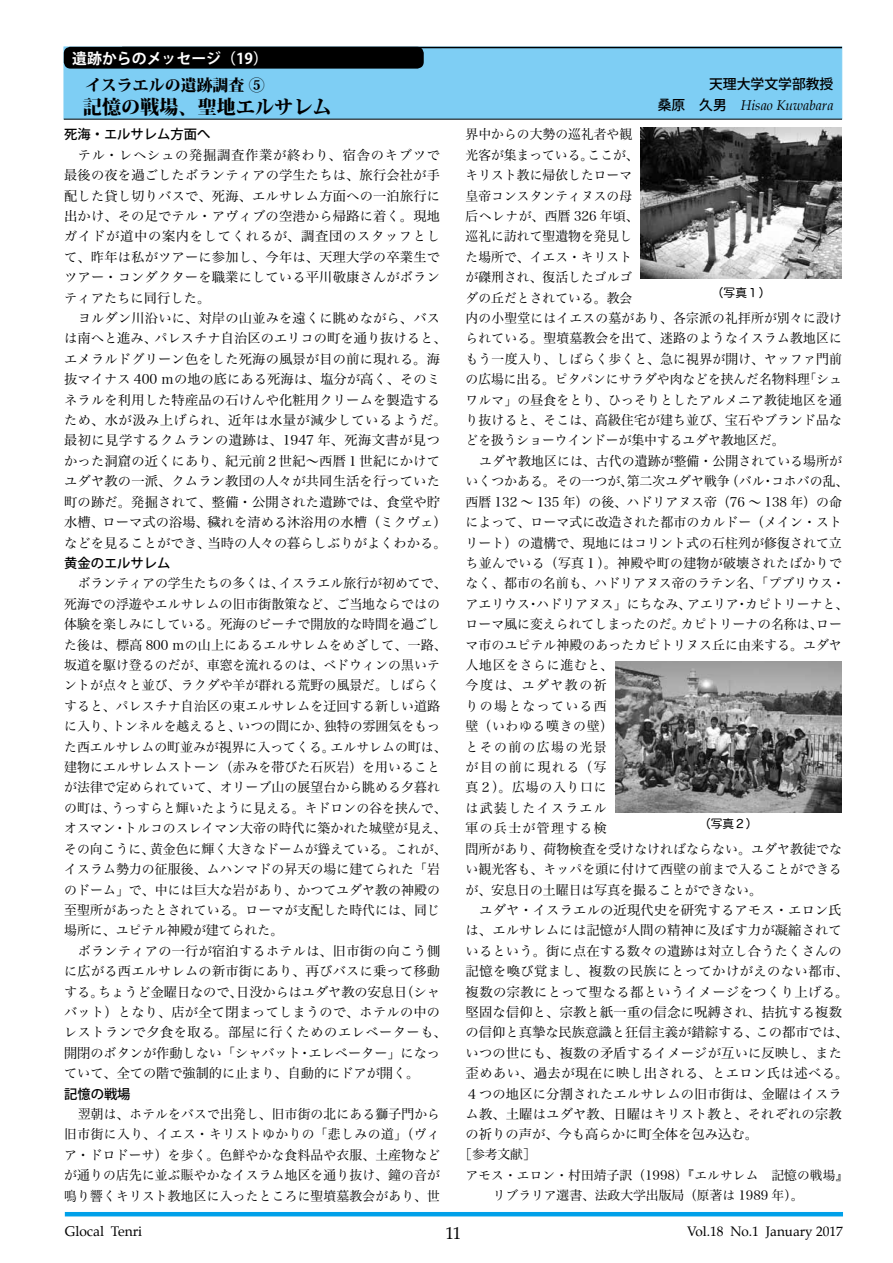
<style>
.page{position:relative;width:893px;height:1263px;background:#fff}
.page>*{position:absolute;margin:0;border:0;box-sizing:border-box;transform-origin:0 0}
.t1{font:800 19.2px "Koz Min Pro";color:#000}
.t2{font:16.95px "Palatino";color:#000}
.t3{font:800 15.9px "Koz Min Pro";color:#000}
.t4{font:700 14.85px "Koz Go Pro";color:#fff}
.t5{font:italic 13.8px "Palatino";color:#000}
.t6{font:13.8px "Palatino";color:#000}
.t7{font:500 13.8px "Koz Go Pro";color:#000}
.t8{font:13.5px "Palatino";color:#000}
.t9{font:13.35px/20.4px "Hira Min Pro W3";letter-spacing:.005em;color:#000}
.t10{font:13.35px/20.4px "Hira Min Pro W3";letter-spacing:.005em;color:#000;text-align:justify;scale:.96 1}
.t11{font:500 13.35px "Koz Go Pro";color:#000}
.t12{font:12.75px "Hira Min Pro W3";color:#000}
.t13{font:11.7px "Hira Maru Pro W4";color:#000}
.s1{font-family:"Koz Go Pro";font-weight:500;font-style:normal}
</style>
<div class="page">
<hr style="left:65px;top:1212px;width:778px;height:4px;background:#00a0e9">
<div style="left:64px;top:47px;width:778px;height:72px;background:#7ecef4;border:1px solid #7ecef4"></div>
<hr style="left:64px;top:119px;width:778px;height:1px;background:#000">
<hr style="left:122px;top:47px;width:720px;height:1px;background:#000">
<div style="left:64px;top:47px;width:360px;height:22px;background:#000;border-radius:7px"></div>
<img style="left:641px;top:128px;width:201px;height:150px">
<img style="left:615px;top:662px;width:227px;height:150px">
<p class="t4" style="left:72px;top:49px;width:197px">遺跡からのメッセージ（19）</p>
<p class="t3" style="left:85px;top:73px;width:181px">イスラエルの遺跡調査 ⑤</p>
<h1 class="t1" style="left:64px;top:92px;width:269px">　記憶の戦場、聖地エルサレム</h1>
<p class="t11" style="left:64px;top:126px;width:148px">死海・エルサレム方面へ</p>
<p class="t9" style="left:64px;top:143px;width:378px;text-align:justify;text-indent:14px">テル・レヘシュの発掘調査作業が終わり、宿舎のキブツで最後の夜を過ごしたボランティアの学生たちは、旅行会社が手配した貸し切りバスで、死海、エルサレム方面への一泊旅行に出かけ、その足でテル・アヴィブの空港から帰路に着く。現地ガイドが道中の案内をしてくれるが、調査団のスタッフとして、昨年は私がツアーに参加し、今年は、天理大学の卒業生でツアー・コンダクターを職業にしている平川敬康さんがボランティアたちに同行した。</p>
<p class="t9" style="left:64px;top:307px;width:384px;text-align:center">ヨルダン川沿いに、対岸の山並みを遠くに眺めながら、バス<br>は南へと進み、パレスチナ自治区のエリコの町を通り抜けると、エメラルドグリーン色をした死海の風景が目の前に現れる。海抜マイナス 400 ｍの地の底にある死海は、塩分が高く、そのミネラルを利用した特産品の石けんや化粧用クリームを製造するため、水が汲み上げられ、近年は水量が減少しているようだ。最初に見学するクムランの遺跡は、1947 年、死海文書が見つかった洞窟の近くにあり、紀元前２世紀～西暦１世紀にかけてユダヤ教の一派、クムラン教団の人々が共同生活を行っていた町の跡だ。発掘されて、整備・公開された遺跡では、食堂や貯水槽、ローマ式の浴場、穢れを清める沐浴用の水槽（ミクヴェ）などを見ることができ、当時の人々の暮らしぶりがよくわかる。</p>
<p class="t11" style="left:64px;top:554px;width:108px">黄金のエルサレム</p>
<p class="t9" style="left:64px;top:572px;width:384px;text-indent:14px">ボランティアの学生たちの多くは、イスラエル旅行が初めてで、死海での浮遊やエルサレムの旧市街散策など、ご当地ならではの体験を楽しみにしている。死海のビーチで開放的な時間を過ごした後は、標高 800 ｍの山上にあるエルサレムをめざして、一路、坂道を駆け登るのだが、車窓を流れるのは、ベドウィンの黒いテントが点々と並び、ラクダや羊が群れる荒野の風景だ。しばらくすると、パレスチナ自治区の東エルサレムを迂回する新しい道路に入り、トンネルを越えると、いつの間にか、独特の雰囲気をもった西エルサレムの町並みが視界に入ってくる。エルサレムの町は、建物にエルサレムストーン（赤みを帯びた石灰岩）を用いることが法律で定められていて、オリーブ山の展望台から眺める夕暮れの町は、うっすらと輝いたように見える。キドロンの谷を挟んで、オスマン・トルコのスレイマン大帝の時代に築かれた城壁が見え、その向こうに、黄金色に輝く大きなドームが聳えている。これが、イスラム勢力の征服後、ムハンマドの昇天の場に建てられた「岩のドーム」で、中には巨大な岩があり、かつてユダヤ教の神殿の至聖所があったとされている。ローマが支配した時代には、同じ場所に、ユピテル神殿が建てられた。</p>
<p class="t9" style="left:64px;top:939px;width:384px;text-indent:14px">ボランティアの一行が宿泊するホテルは、旧市街の向こう側に広がる西エルサレムの新市街にあり、再びバスに乗って移動する。ちょうど金曜日なので、日没からはユダヤ教の安息日（シャバット）となり、店が全て閉まってしまうので、ホテルの中のレストランで夕食を取る。部屋に行くためのエレベーターも、開閉のボタンが作動しない「シャバット・エレベーター」になっていて、全ての階で強制的に止まり、自動的にドアが開く。</p>
<p class="t11" style="left:64px;top:1085px;width:68px">記憶の戦場</p>
<p class="t10" style="left:64px;top:1102px;width:393px;text-indent:14px">翌朝は、ホテルをバスで出発し、旧市街の北にある獅子門から旧市街に入り、イエス・キリストゆかりの「悲しみの道」（ヴィア・ドロドーサ）を歩く。色鮮やかな食料品や衣服、土産物などが通りの店先に並ぶ賑やかなイスラム地区を通り抜け、鐘の音が鳴り響くキリスト教地区に入ったところに聖墳墓教会があり、世</p>
<p class="t7" style="left:709px;top:75px;width:126px">天理大学文学部教授</p>
<p class="t5" style="left:644px;top:94px;width:191px"><span class="s1">　桑原　久男　</span>Hisao Kuwabara</p>
<p class="t10" style="left:466px;top:123px;width:393px;text-align:left">界中からの大勢の巡礼者や観<br>光客が集まっている。ここが、<br>キリスト教に帰依したローマ<br>皇帝コンスタンティヌスの母<br>后ヘレナが、西暦 326 年頃、<br>巡礼に訪れて聖遺物を発見し<br>た場所で、イエス・キリスト<br>が磔刑され、復活したゴルゴ<br>ダの丘だとされている。教会<br>内の小聖堂にはイエスの墓があり、各宗派の礼拝所が別々に設けられている。聖墳墓教会を出て、迷路のようなイスラム教地区にもう一度入り、しばらく歩くと、急に視界が開け、ヤッファ門前の広場に出る。ピタパンにサラダや肉などを挟んだ名物料理「シュワルマ」の昼食をとり、ひっそりとしたアルメニア教徒地区を通り抜けると、そこは、高級住宅が建ち並び、宝石やブランド品などを扱うショーウインドーが集中するユダヤ教地区だ。</p>
<p class="t9" style="left:466px;top:449px;width:384px;text-indent:14px">ユダヤ教地区には、古代の遺跡が整備・公開されている場所がいくつかある。その一つが、第二次ユダヤ戦争（バル・コホバの乱、西暦 132 ～ 135 年）の後、ハドリアヌス帝（76 ～ 138 年）の命によって、ローマ式に改造された都市のカルドー（メイン・ストリート）の遺構で、現地にはコリント式の石柱列が修復されて立ち並んでいる（写真１）。神殿や町の建物が破壊されたばかりでなく、都市の名前も、ハドリアヌス帝のラテン名、「プブリウス・アエリウス・ハドリアヌス」にちなみ、アエリア・カピトリーナと、ローマ風に変えられてしまったのだ。カピトリーナの名称は、ローマ市のユピテル神殿のあったカピトリヌス丘に由来する。ユダヤ人地区をさらに進むと、<br>今度は、ユダヤ教の祈<br>りの場となっている西<br>壁（いわゆる嘆きの壁）<br>とその前の広場の光景<br>が目の前に現れる（写<br>真２）。広場の入り口に<br>は武装したイスラエル<br>軍の兵士が管理する検<br>問所があり、荷物検査を受けなければならない。ユダヤ教徒でない観光客も、キッパを頭に付けて西壁の前まで入ることができるが、安息日の土曜日は写真を撮ることができない。</p>
<p class="t9" style="left:466px;top:898px;width:385px;text-indent:14px">ユダヤ・イスラエルの近現代史を研究するアモス・エロン氏は、エルサレムには記憶が人間の精神に及ぼす力が凝縮されているという。街に点在する数々の遺跡は対立し合うたくさんの記憶を喚び覚まし、複数の民族にとってかけがえのない都市、複数の宗教にとって聖なる都というイメージをつくり上げる。堅固な信仰と、宗教と紙一重の信念に呪縛され、拮抗する複数の信仰と真摯な民族意識と狂信主義が錯綜する、この都市では、いつの世にも、複数の矛盾するイメージが互いに反映し、また歪めあい、過去が現在に映し出される、とエロン氏は述べる。<br>４つの地区に分割されたエルサレムの旧市街は、金曜はイスラム教、土曜はユダヤ教、日曜はキリスト教と、それぞれの宗教の祈りの声が、今も高らかに町全体を包み込む。</p>
<p class="t12" style="left:459px;top:1144px;width:78px">［参考文献］</p>
<p class="t12" style="left:466px;top:1164px;width:384px">アモス・エロン・村田靖子訳（1998）『エルサレム　記憶の戦場』</p>
<p class="t12" style="left:493px;top:1184px;width:312px">リブラリア選書、法政大学出版局（原著は 1989 年）。</p>
<p class="t13" style="left:712px;top:282px;width:60px">（写真１）</p>
<p class="t13" style="left:699px;top:814px;width:60px">（写真２）</p>
<p class="t6" style="left:65px;top:1220px;width:79px">Glocal Tenri</p>
<p class="t2" style="left:445px;top:1219px;width:18px">11</p>
<p class="t8" style="left:687px;top:1220px;width:157px">Vol.18 No.1 January 2017</p>
</div>
